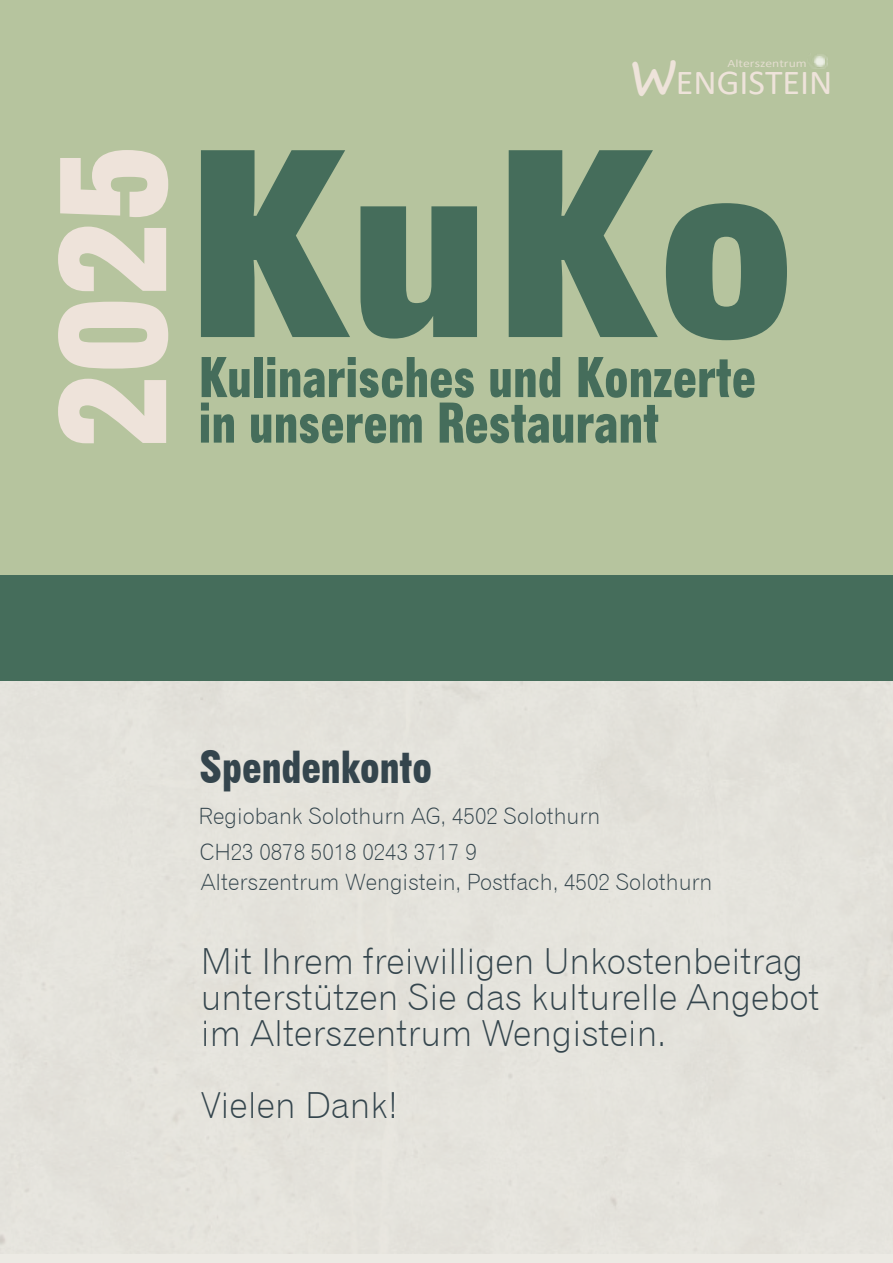
<style>
.page{position:relative;width:893px;height:1263px;background:#fff}
.page>*{position:absolute;margin:0;border:0;box-sizing:border-box;transform-origin:0 0}
.t1{font:261.3px "Gothic No 13 BT";color:#456d5b;scale:1.24 1}
.t2{font:148.2px "Gothic No 13 BT";color:#eee3da;scale:1.11 1}
.t3{font:55.95px/45.5px "Gothic No 13 BT";color:#456d5b}
.t4{font:45px "Gothic No 13 BT";color:#34454d}
.t5{font:36px/36px "Gothic 720 BT Light B";color:#34454d}
.t6{font:35.1px "Calibri";color:#eee3da}
.t7{font:22.5px/35.1px "Gothic 720 BT Light B";color:#34454d}
.t8{font:11.25px "Calibri";color:rgb(238 227 218/.8);scale:1.21 1}
.s1{font-family:"Segoe Print";font-weight:700;font-size:47.1px}
</style>
<div class="page">
<div style="left:0;top:680px;width:893px;height:583px;background:#e4e3dc"></div>
<div style="left:0;top:0;width:893px;height:625px;background:#b6c49e"></div>
<div style="left:0;top:575px;width:893px;height:105px;background:#456d5b"></div>
<img style="left:815px;top:56px;width:12px;height:13px">
<svg style="left:814px;top:55px;width:10px;height:12px"></svg>
<h2 class="t2" style="left:54px;top:449px;width:276px;rotate:-90deg">2025</h2>
<p class="t8" style="left:727px;top:58px;width:67px">Alterszentrum</p>
<p class="t6" style="left:630px;top:68px;width:204px"><span class="s1">W</span>ENGISTEIN</p>
<h1 class="t1" style="left:183px;top:138px;width:497px">KuKo</h1>
<h3 class="t3" style="left:198px;top:360px;width:559px">Kulinarisches und Konzerte in unserem Restaurant</h3>
<p class="t4" style="left:200px;top:749px;width:234px">Spendenkonto</p>
<p class="t7" style="left:199px;top:801px;width:403px">Regiobank Solothurn AG, 4502 Solothurn<br>CH23 0878 5018 0243 3717 9</p>
<p class="t7" style="left:201px;top:867px;width:513px">Alterszentrum Wengistein, Postfach, 4502 Solothurn</p>
<p class="t5" style="left:201px;top:946px;width:620px">Mit Ihrem freiwilligen Unkostenbeitrag unterstützen Sie das kulturelle Angebot im Alterszentrum Wengistein.</p>
<p class="t5" style="left:201px;top:1090px;width:199px">Vielen Dank!</p>
</div>
